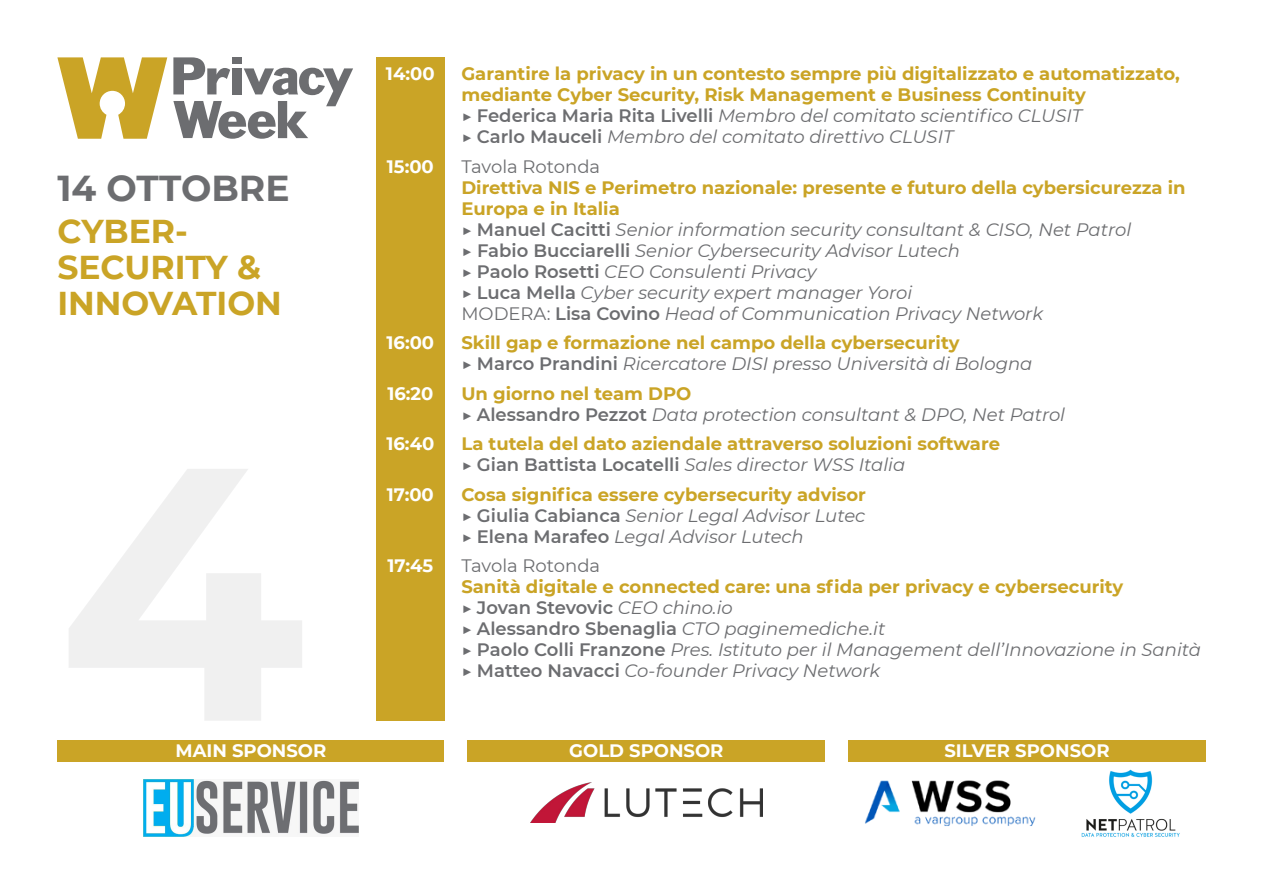
<style>
.page{position:relative;width:1263px;height:893px;background:#fff}
.page>*{position:absolute;margin:0;border:0;box-sizing:border-box;transform-origin:0 0}
.t1{font:700 36px "Montserrat";color:#6c6d70}
.t2{font:700 33px/36px "Montserrat";color:#caa426}
.t3{font:italic 18px/21px "Montserrat";color:#6c6d70}
.t4{font:700 18px/21px "Montserrat";color:#caa426}
.t5{font:700 18px "Montserrat";color:#fff}
.s1{font-weight:400;color:#6c6d70}
.s2{font-weight:600;color:#6c6d70}
.s3{font-weight:400;font-style:italic;color:#6c6d70}
.s4{font-style:normal}
.s5{font-weight:700;font-style:normal;color:#caa426}
.s6{font-weight:600;font-style:normal}
</style>
<div class="page">
<div style="left:376px;top:57px;width:68px;height:664px;background:#caa426"></div>
<img style="left:143px;top:780px;width:215px;height:56px">
<svg style="left:173px;top:57px;width:180px;height:82px"></svg>
<svg style="left:57px;top:57px;width:110px;height:82px"></svg>
<div style="left:232px;top:57px;width:10px;height:7px;background:#6c6d70"></div>
<img style="left:1081px;top:769px;width:99px;height:68px">
<img style="left:865px;top:780px;width:171px;height:46px">
<div style="left:57px;top:740px;width:387px;height:21px;background:#caa426"></div>
<div style="left:468px;top:740px;width:357px;height:21px;background:#caa426"></div>
<div style="left:848px;top:740px;width:357px;height:21px;background:#caa426"></div>
<img style="left:530px;top:783px;width:232px;height:39px">
<p class="t1" style="left:57px;top:162px;width:234px">14 OTTOBRE</p>
<p class="t2" style="left:57px;top:212px;width:132px">CYBER-</p>
<p class="t2" style="left:57px;top:248px;width:226px">SECURITY &amp;<br>INNOVATION</p>
<p class="t5" style="left:386px;top:61px;width:50px">14:00</p>
<p class="t4" style="left:461px;top:62px;width:720px">Garantire la privacy in un contesto sempre più digitalizzato e automatizzato, mediante Cyber Security, Risk Management e Business Continuity<br><span class="s1">▶</span> <span class="s2">Federica Maria Rita Livelli</span> <span class="s3">Membro del comitato scientifico CLUSIT<br></span><span class="s1">▶</span> <span class="s2">Carlo Mauceli</span> <span class="s3">Membro del comitato direttivo CLUSIT</span></p>
<p class="t5" style="left:387px;top:153px;width:48px">15:00</p>
<p class="t3" style="left:461px;top:155px;width:726px"><span class="s4">Tavola Rotonda<br></span><span class="s5">Direttiva NIS e Perimetro nazionale: presente e futuro della cybersicurezza in Europa e in Italia<br></span><span class="s4">▶</span> <span class="s6">Manuel Cacitti</span> Senior information security consultant &amp; CISO, Net Patrol<br><span class="s4">▶</span> <span class="s6">Fabio Bucciarelli</span> Senior Cybersecurity Advisor Lutech<br><span class="s4">▶</span> <span class="s6">Paolo Rosetti</span> CEO Consulenti Privacy<br><span class="s4">▶</span> <span class="s6">Luca Mella</span> Cyber security expert manager Yoroi<br><span class="s4">MODERA:</span> <span class="s6">Lisa Covino</span> Head of Communication Privacy Network</p>
<p class="t5" style="left:386px;top:330px;width:49px">16:00</p>
<p class="t4" style="left:461px;top:331px;width:572px">Skill gap e formazione nel campo della cybersecurity<br><span class="s1">▶</span> <span class="s2">Marco Prandini</span> <span class="s3">Ricercatore DISI presso Università di Bologna</span></p>
<p class="t5" style="left:387px;top:380px;width:48px">16:20</p>
<p class="t3" style="left:461px;top:382px;width:605px"><span class="s5">Un giorno nel team DPO<br></span><span class="s4">▶</span> <span class="s6">Alessandro Pezzot</span> Data protection consultant &amp; DPO, Net Patrol</p>
<p class="t5" style="left:386px;top:431px;width:49px">16:40</p>
<p class="t4" style="left:461px;top:432px;width:540px">La tutela del dato aziendale attraverso soluzioni software <span class="s1">▶</span> <span class="s2">Gian Battista Locatelli</span> <span class="s3">Sales director WSS Italia</span></p>
<p class="t5" style="left:387px;top:481px;width:49px">17:00</p>
<p class="t3" style="left:461px;top:483px;width:406px;text-align:justify"><span class="s5">Cosa significa essere cybersecurity advisor </span><span class="s4">▶</span> <span class="s6">Giulia Cabianca</span> Senior Legal Advisor Lutec <span class="s4">▶</span> <span class="s6">Elena Marafeo</span> Legal Advisor Lutech</p>
<p class="t5" style="left:387px;top:553px;width:47px">17:45</p>
<p class="t3" style="left:461px;top:555px;width:741px"><span class="s4">Tavola Rotonda<br></span><span class="s5">Sanità digitale e connected care: una sfida per privacy e cybersecurity<br></span><span class="s4">▶</span> <span class="s6">Jovan Stevovic</span> CEO chino.io<br><span class="s4">▶</span> <span class="s6">Alessandro Sbenaglia</span> CTO paginemediche.it<br><span class="s4">▶</span> <span class="s6">Paolo Colli Franzone</span> Pres. Istituto per il Management dell’Innovazione in Sanità <span class="s4">▶</span> <span class="s6">Matteo Navacci</span> Co-founder Privacy Network</p>
<p class="t5" style="left:175px;top:738px;width:152px">MAIN SPONSOR</p>
<p class="t5" style="left:569px;top:738px;width:156px">GOLD SPONSOR</p>
<p class="t5" style="left:944px;top:738px;width:167px">SILVER SPONSOR</p>
</div>
